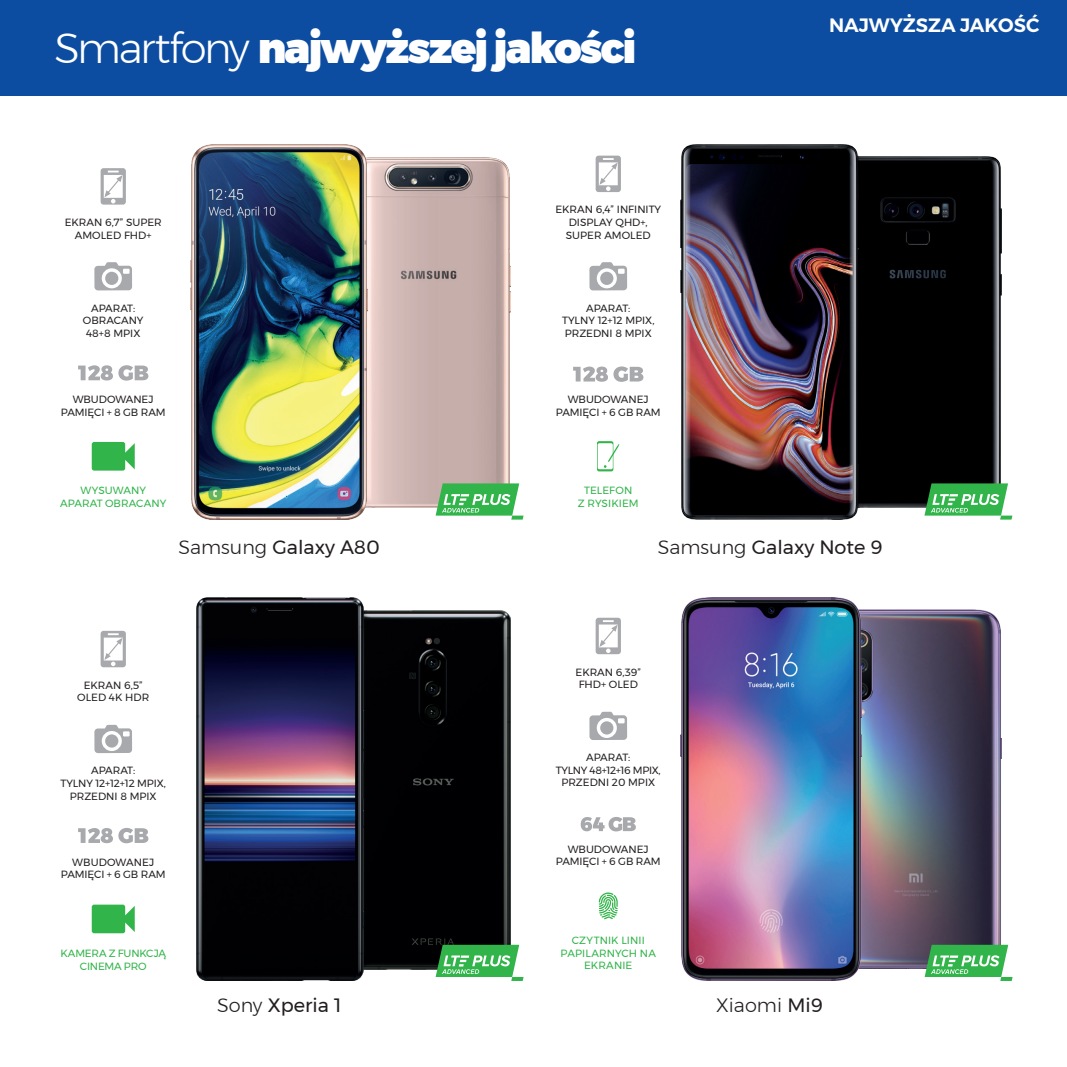
<style>
.page{position:relative;width:1067px;height:1067px;background:#fff}
.page>*{position:absolute;margin:0;border:0;box-sizing:border-box;transform-origin:0 0}
.t1{font:900 42px "Montserrat";letter-spacing:-.045em;color:#fff}
.t2{font:19.25px "Montserrat";color:#231f20}
.t3{font:600 19.25px "Montserrat";color:#fff}
.t4{font:300 19.25px "Montserrat";color:#231f20}
.t5{font:10.5px/12.6px "Montserrat";color:#231f20;text-align:center}
.t6{font:10.5px/12.6px "Montserrat";letter-spacing:.005em;color:#31b44a;text-align:center}
.t7{font:10.5px/12.6px "Montserrat";letter-spacing:-.02em;color:#31b44a;text-align:center}
.s1{font-weight:300}
.s2{font-weight:400}
</style>
<div class="page">
<img style="left:367px;top:158px;width:143px;height:349px">
<img style="left:862px;top:609px;width:139px;height:359px">
<img style="left:363px;top:610px;width:147px;height:359px">
<div style="left:0;top:0;width:1067px;height:95px;background:#0d4da1"></div>
<svg style="left:101px;top:168px;width:25px;height:37px"></svg>
<svg style="left:94px;top:262px;width:38px;height:28px"></svg>
<div style="left:105px;top:272px;width:13px;height:13px;background:#a8a9ad;border-radius:50%"></div>
<svg style="left:78px;top:365px;width:70px;height:15px"></svg>
<svg style="left:92px;top:442px;width:43px;height:28px"></svg>
<svg style="left:595px;top:156px;width:26px;height:36px"></svg>
<svg style="left:589px;top:262px;width:38px;height:28px"></svg>
<div style="left:600px;top:272px;width:13px;height:13px;background:#a8a9ad;border-radius:50%"></div>
<svg style="left:573px;top:366px;width:70px;height:16px"></svg>
<svg style="left:597px;top:441px;width:22px;height:30px"></svg>
<svg style="left:101px;top:631px;width:25px;height:36px"></svg>
<svg style="left:94px;top:725px;width:38px;height:28px"></svg>
<div style="left:105px;top:734px;width:13px;height:13px;background:#a8a9ad;border-radius:50%"></div>
<svg style="left:78px;top:828px;width:70px;height:15px"></svg>
<svg style="left:92px;top:904px;width:43px;height:29px"></svg>
<svg style="left:595px;top:617px;width:26px;height:37px"></svg>
<svg style="left:589px;top:711px;width:38px;height:29px"></svg>
<div style="left:600px;top:721px;width:13px;height:13px;background:#a8a9ad;border-radius:50%"></div>
<svg style="left:580px;top:817px;width:56px;height:14px"></svg>
<svg style="left:599px;top:892px;width:18px;height:27px"></svg>
<img style="left:858px;top:157px;width:143px;height:350px">
<svg style="left:924px;top:483px;width:88px;height:36px"></svg>
<svg style="left:435px;top:483px;width:88px;height:36px"></svg>
<svg style="left:435px;top:944px;width:88px;height:37px"></svg>
<svg style="left:924px;top:944px;width:88px;height:37px"></svg>
<img style="left:680px;top:145px;width:178px;height:374px">
<img style="left:196px;top:597px;width:167px;height:384px">
<img style="left:680px;top:597px;width:182px;height:384px">
<img style="left:191px;top:144px;width:176px;height:375px">
<h1 class="t1" style="left:55px;top:14px;width:583px"><span class="s1">Smartfony</span> najwyższej jakości</h1>
<p class="t5" style="left:65px;top:216px;width:99px">EKRAN 6,7” SUPER<br>AMOLED FHD+</p>
<p class="t5" style="left:555px;top:203px;width:107px">EKRAN 6,4” INFINITY<br>DISPLAY QHD+,<br>SUPER AMOLED</p>
<p class="t5" style="left:83px;top:302px;width:62px">APARAT:<br>OBRACANY<br>48+8 MPIX</p>
<p class="t5" style="left:562px;top:302px;width:94px">APARAT:<br>TYLNY 12+12 MPIX,<br>PRZEDNI 8 MPIX</p>
<p class="t5" style="left:61px;top:393px;width:106px">WBUDOWANEJ<br>PAMIĘCI + 8 GB RAM</p>
<p class="t5" style="left:556px;top:393px;width:106px">WBUDOWANEJ<br>PAMIĘCI + 6 GB RAM</p>
<p class="t6" style="left:60px;top:484px;width:108px">WYSUWANY<br>APARAT OBRACANY</p>
<p class="t6" style="left:578px;top:484px;width:62px">TELEFON<br>Z RYSIKIEM</p>
<h2 class="t3" style="left:829px;top:10px;width:212px">NAJWYŻSZA JAKOŚĆ</h2>
<h2 class="t2" style="left:178px;top:532px;width:203px"><span class="s1">Samsung</span> Galaxy A80</h2>
<h2 class="t2" style="left:657px;top:532px;width:226px"><span class="s1">Samsung</span> Galaxy Note 9</h2>
<p class="t5" style="left:77px;top:678px;width:73px">EKRAN 6,5”<br>OLED 4K HDR</p>
<p class="t5" style="left:61px;top:764px;width:107px">APARAT:<br>TYLNY 12+12+12 MPIX,<br>PRZEDNI 8 MPIX</p>
<p class="t5" style="left:61px;top:855px;width:106px">WBUDOWANEJ<br>PAMIĘCI + 6 GB RAM</p>
<p class="t7" style="left:60px;top:947px;width:107px">KAMERA Z FUNKCJĄ<br>CINEMA PRO</p>
<p class="t5" style="left:575px;top:665px;width:67px;text-align:left">EKRAN 6,39”<br>FHD+ OLED</p>
<p class="t5" style="left:556px;top:751px;width:106px">APARAT:<br>TYLNY 48+12+16 MPIX,<br>PRZEDNI 20 MPIX</p>
<p class="t5" style="left:556px;top:842px;width:106px">WBUDOWANEJ<br>PAMIĘCI + 6 GB RAM</p>
<p class="t6" style="left:560px;top:934px;width:97px">CZYTNIK LINII<br>PAPILARNYCH NA<br>EKRANIE</p>
<h2 class="t2" style="left:217px;top:990px;width:125px"><span class="s1">Sony</span> Xperia 1</h2>
<h2 class="t4" style="left:716px;top:991px;width:108px">Xiaomi <span class="s2">Mi9</span></h2>
</div>
